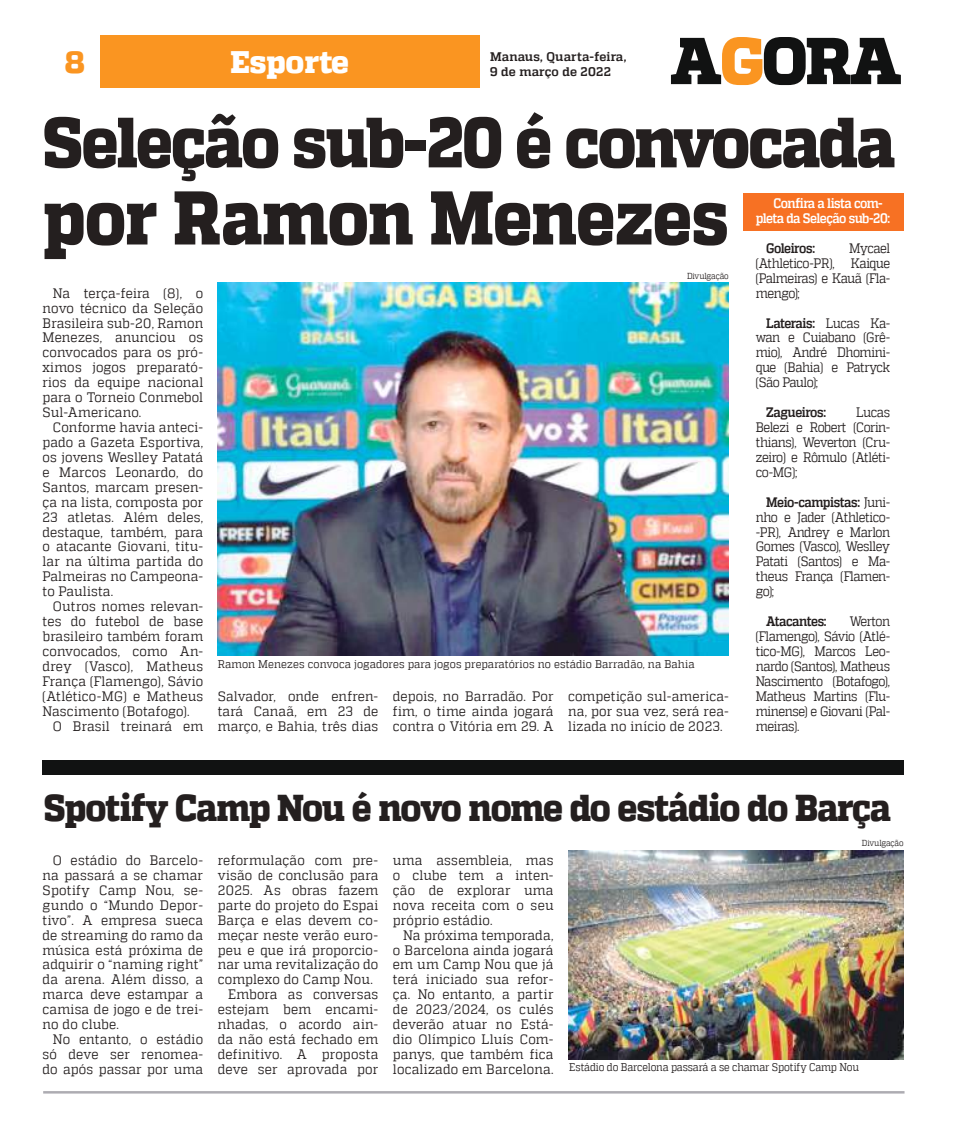
<style>
.page{position:relative;width:957px;height:1134px;background:#fff}
.page>*{position:absolute;margin:0;border:0;box-sizing:border-box;transform-origin:0 0}
.t1{font:800 75.88px "MW Quadon";letter-spacing:-.015em;color:#241f1f;scale:.88 1}
.t2{font:800 70.88px "MW Quadon";letter-spacing:-.035em;color:#241f1f;scale:.89 1}
.t3{font:800 37.38px "MW Quadon";letter-spacing:-.035em;color:#241f1f;scale:.91 1}
.t4{font:800 31.12px "MW Quadon";color:#fff}
.t5{font:800 31.12px "MW Quadon";color:#fa9521}
.t6{font:13.62px/14.9px "MW Quadon";letter-spacing:.01em;color:#241f1f;text-align:justify;scale:.93 1}
.t7{font:13.62px/14.9px "MW Quadon";letter-spacing:.01em;color:#241f1f;text-align:justify;scale:.88 1}
.t8{font:700 13.62px/14.9px "MW Quadon";letter-spacing:-.045em;color:#fff;scale:.88 1}
.t9{font:700 13.62px "MW Quadon";letter-spacing:-.035em;color:#241f1f;scale:.88 1}
.t10{font:700 12.5px/14.9px "MW Quadon";letter-spacing:.01em;color:#241f1f}
.t11{font:11.25px "MW Quadon";color:#241f1f;scale:.93 1}
.t12{font:11.25px "MW Quadon";color:#241f1f;scale:.88 1}
.t13{font:8.75px "MW Quadon";letter-spacing:-.015em;color:#241f1f;scale:.88 1}
.s1{font-weight:700}
</style>
<div class="page">
<hr style="left:43px;top:1091px;width:861px;height:2px;background:#adacb2">
<div style="left:43px;top:760px;width:861px;height:15px;background:#111212"></div>
<img style="left:218px;top:283px;width:511px;height:373px">
<div style="left:101px;top:36px;width:379px;height:52px;background:#fa9521"></div>
<svg style="left:671px;top:37px;width:230px;height:48px"></svg>
<img style="left:568px;top:851px;width:335px;height:208px">
<div style="left:743px;top:193px;width:161px;height:38px;background:#f77123"></div>
<h3 class="t5" style="left:65px;top:44px;width:22px">8</h3>
<h3 class="t4" style="left:230px;top:44px;width:120px">Esporte</h3>
<p class="t10" style="left:490px;top:49px;width:138px">Manaus, Quarta-feira,<br>9 de março de 2022</p>
<h2 class="t2" style="left:43px;top:101px;width:960px">Seleção sub-20 é convocada</h2>
<h1 class="t1" style="left:43px;top:173px;width:781px">por Ramon Menezes</h1>
<p class="t8" style="left:756px;top:196px;width:154px;text-indent:18px">Confira a lista com&shy;pleta da Seleção sub-20:</p>
<p class="t9" style="left:766px;top:240px;width:57px">Goleiros:</p>
<p class="t7" style="left:756px;top:241px;width:154px;text-indent:93px">Mycael (Athletico-PR), Kaique (Palmeiras) e Kauã (Fla&shy;mengo);</p>
<p class="t7" style="left:756px;top:315px;width:154px;text-indent:10px"><span class="s1">Laterais:</span> Lucas Ka&shy;wan e Cuiabano (Grê&shy;mio), André Dhomini&shy;que (Bahia) e Patryck (São Paulo);</p>
<p class="t9" style="left:766px;top:404px;width:70px">Zagueiros:</p>
<p class="t13" style="left:687px;top:271px;width:49px">Divulgação</p>
<p class="t6" style="left:43px;top:285px;width:174px;text-indent:10px">Na terça-feira (8), o novo técnico da Seleção Brasileira sub-20, Ramon Menezes, anunciou os convocados para os pró&shy;ximos jogos preparató&shy;rios da equipe nacional para o Torneio Conmebol Sul-Americano.</p>
<p class="t6" style="left:43px;top:420px;width:174px;text-indent:10px">Conforme havia anteci&shy;pado a Gazeta Esportiva, os jovens Weslley Patatá e Marcos Leonardo, do Santos, marcam presen&shy;ça na lista, composta por 23 atletas. Além deles, destaque, também, para o atacante Giovani, titu&shy;lar na última partida do Palmeiras no Campeona&shy;to Paulista.</p>
<p class="t6" style="left:53px;top:599px;width:163px">Outros nomes relevan-</p>
<p class="t6" style="left:43px;top:614px;width:174px">tes do futebol de base</p>
<p class="t6" style="left:43px;top:629px;width:174px">brasileiro também foram</p>
<p class="t6" style="left:43px;top:644px;width:174px">convocados, como An-</p>
<p class="t6" style="left:43px;top:659px;width:174px">drey (Vasco), Matheus</p>
<p class="t6" style="left:43px;top:674px;width:174px">França (Flamengo), Sávio</p>
<p class="t6" style="left:43px;top:688px;width:174px">(Atlético-MG) e Matheus</p>
<p class="t6" style="left:43px;top:703px;width:160px">Nascimento (Botafogo).</p>
<p class="t6" style="left:53px;top:718px;width:163px">O Brasil treinará em</p>
<p class="t7" style="left:756px;top:405px;width:154px;text-indent:100px">Lucas Belezi e Robert (Corin&shy;thians), Weverton (Cru&shy;zeiro) e Rômulo (Atléti&shy;co-MG);</p>
<p class="t7" style="left:756px;top:494px;width:154px;text-indent:10px"><span class="s1">Meio-campistas:</span> Juni&shy;nho e Jader (Athletico--PR), Andrey e Marlon Gomes (Vasco), Weslley Patati (Santos) e Ma&shy;theus França (Flamen&shy;go);</p>
<p class="t9" style="left:766px;top:613px;width:70px">Atacantes:</p>
<p class="t7" style="left:756px;top:614px;width:154px;text-indent:94px">Werton (Flamengo), Sávio (Atlé&shy;tico-MG), Marcos Leo&shy;nardo (Santos), Matheus Nascimento (Botafogo), Matheus Martins (Flu&shy;minense) e Giovani (Pal&shy;meiras).</p>
<p class="t11" style="left:218px;top:658px;width:514px">Ramon Menezes convoca jogadores para jogos preparatórios no estádio Barradão, na Bahia</p>
<p class="t6" style="left:218px;top:688px;width:174px">Salvador, onde enfren&shy;tará Canaã, em 23 de março, e Bahia, três dias</p>
<p class="t6" style="left:393px;top:688px;width:174px">depois, no Barradão. Por fim, o time ainda jogará contra o Vitória em 29. A</p>
<p class="t6" style="left:568px;top:688px;width:174px">competição sul-america&shy;na, por sua vez, será rea&shy;lizada no início de 2023.</p>
<h3 class="t3" style="left:44px;top:786px;width:932px">Spotify Camp Nou é novo nome do estádio do Barça</h3>
<p class="t6" style="left:43px;top:853px;width:174px;text-indent:10px">O estádio do Barcelo&shy;na passará a se chamar Spotify Camp Nou, se&shy;gundo o “Mundo Depor&shy;tivo”. A empresa sueca de streaming do ramo da música está próxima de adquirir o “naming right” da arena. Além disso, a marca deve estampar a camisa de jogo e de trei&shy;no do clube.</p>
<p class="t6" style="left:43px;top:1032px;width:174px;text-indent:10px">No entanto, o estádio só deve ser renomea&shy;do após passar por uma</p>
<p class="t6" style="left:218px;top:853px;width:174px">reformulação com pre-</p>
<p class="t6" style="left:218px;top:868px;width:174px">visão de conclusão para</p>
<p class="t6" style="left:218px;top:882px;width:174px">2025. As obras fazem</p>
<p class="t6" style="left:218px;top:897px;width:174px">parte do projeto do Espai</p>
<p class="t6" style="left:218px;top:912px;width:174px">Barça e elas devem co-</p>
<p class="t6" style="left:218px;top:927px;width:174px">meçar neste verão euro-</p>
<p class="t6" style="left:218px;top:942px;width:174px">peu e que irá proporcio-</p>
<p class="t6" style="left:218px;top:957px;width:174px">nar uma revitalização do</p>
<p class="t6" style="left:218px;top:972px;width:168px">complexo do Camp Nou.</p>
<p class="t6" style="left:228px;top:987px;width:163px">Embora as conversas</p>
<p class="t6" style="left:218px;top:1002px;width:174px">estejam bem encami-</p>
<p class="t6" style="left:218px;top:1017px;width:174px">nhadas, o acordo ain-</p>
<p class="t6" style="left:218px;top:1032px;width:174px">da não está fechado em</p>
<p class="t6" style="left:218px;top:1047px;width:174px">definitivo. A proposta</p>
<p class="t6" style="left:218px;top:1062px;width:174px">deve ser aprovada por</p>
<p class="t6" style="left:393px;top:853px;width:174px">uma assembleia, mas o clube tem a inten&shy;ção de explorar uma nova receita com o seu próprio estádio.</p>
<p class="t6" style="left:393px;top:927px;width:174px;text-indent:10px">Na próxima temporada, o Barcelona ainda jogará em um Camp Nou que já terá iniciado sua refor&shy;ça. No entanto, a partir de 2023/2024, os culés deverão atuar no Está&shy;dio Olímpico Lluís Com&shy;panys, que também fica localizado em Barcelona.</p>
<p class="t13" style="left:862px;top:838px;width:49px">Divulgação</p>
<p class="t12" style="left:569px;top:1061px;width:331px">Estádio do Barcelona passará a se chamar Spotify Camp Nou</p>
</div>
